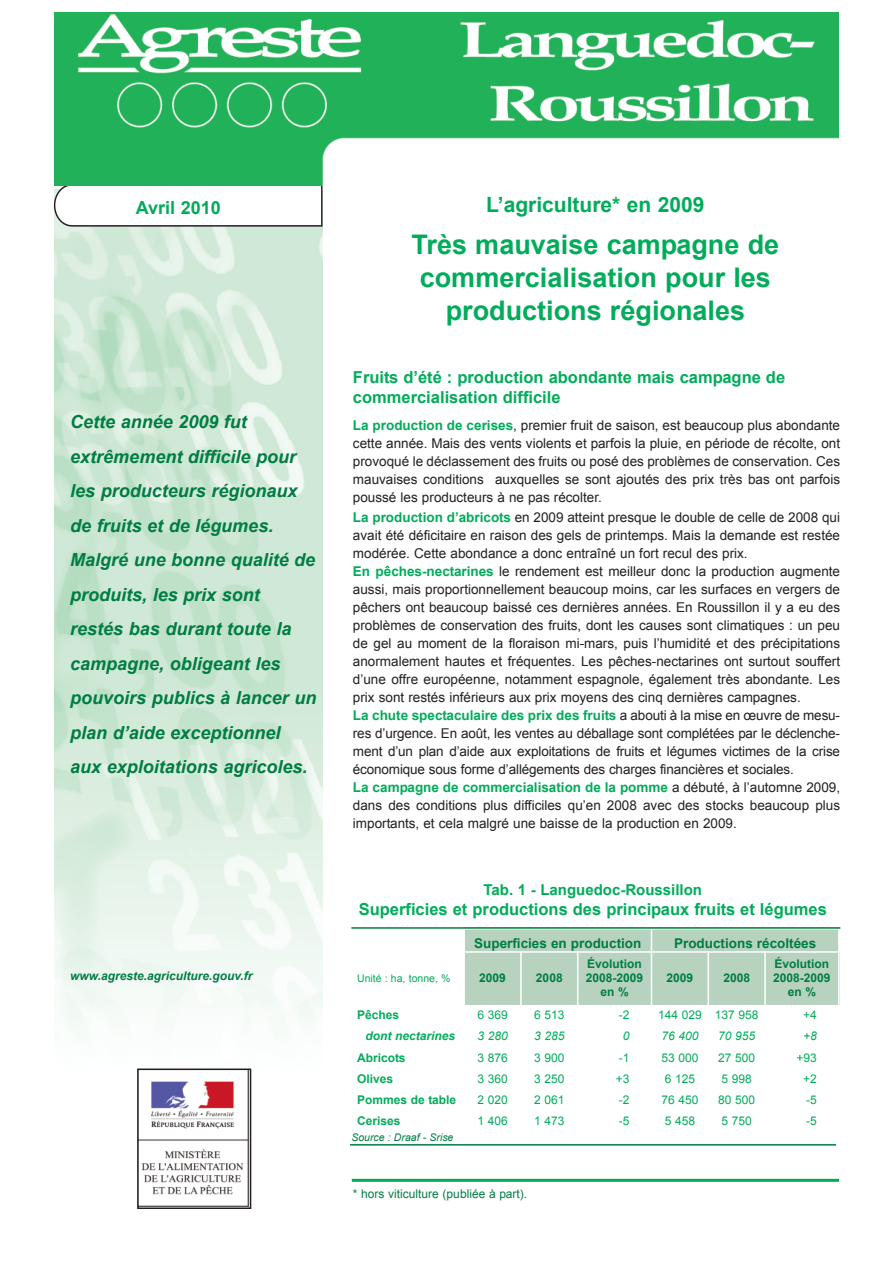
<style>
.page{position:relative;width:893px;height:1263px;background:#fff}
.page>*{position:absolute;margin:0;border:0;box-sizing:border-box;transform-origin:0 0}
.t1{font:700 27px/33px "Arial";color:#00ac5a;text-align:center}
.t2{font:700 21px "Arial";color:#00ac5a}
.t3{font:italic 700 18px/34.5px "Arial";color:#007d43}
.t4{font:700 18px "Arial";color:#00ac5a}
.t5{font:700 16.5px/19.8px "Arial";color:#00ac5a}
.t6{font:700 15px "Arial";color:#00ac5a}
.t7{font:13.5px/18px "Arial";color:#231f20;text-align:justify}
.t8{font:700 13.5px "Arial";color:#007d43}
.t9{font:12px "Arial";color:#00ac5a}
.t10{font:700 12px/14.4px "Arial";color:#007d43;text-align:center}
.t11{font:700 12px "Arial";color:#00ac5a}
.t12{font:italic 700 12px "Arial";color:#007d43}
.t13{font:12px "Arial";color:#007d43}
.t14{font:italic 12px "Arial";color:#00ac5a}
.t15{font:italic 700 12px "Arial";color:#00ac5a}
.t16{font:italic 10.5px "Arial";color:#007d43}
.t17{font:10.5px "Arial";color:#00ac5a}
.s1{font-weight:700;color:#00ac5a}
</style>
<div class="page">
<img style="left:54px;top:226px;width:268px;height:983px">
<img style="left:140px;top:1071px;width:108px;height:135px">
<div style="left:137px;top:1068px;width:114px;height:141px;border:2px solid #231f20"></div>
<svg style="left:54px;top:186px;width:269px;height:40px"></svg>
<img style="left:54px;top:13px;width:784px;height:173px">
<hr style="left:352px;top:1179px;width:487px;height:3px;background:#00ac5a">
<div style="left:465px;top:928px;width:186px;height:24px;background:#b7d3c0"></div>
<div style="left:651px;top:928px;width:188px;height:24px;background:#b7d3c0"></div>
<div style="left:464px;top:952px;width:57px;height:54px;background:#b7d3c0"></div>
<div style="left:521px;top:952px;width:57px;height:54px;background:#b7d3c0"></div>
<div style="left:578px;top:952px;width:73px;height:54px;background:#b7d3c0"></div>
<div style="left:651px;top:952px;width:57px;height:54px;background:#b7d3c0"></div>
<div style="left:708px;top:952px;width:57px;height:54px;background:#b7d3c0"></div>
<div style="left:765px;top:952px;width:75px;height:54px;background:#b7d3c0"></div>
<hr style="left:463px;top:928px;width:2px;height:205px;background:#fff">
<hr style="left:520px;top:951px;width:2px;height:182px;background:#fff">
<hr style="left:577px;top:951px;width:1px;height:182px;background:#fff">
<hr style="left:651px;top:928px;width:1px;height:205px;background:#fff">
<hr style="left:707px;top:951px;width:2px;height:182px;background:#fff">
<hr style="left:764px;top:951px;width:2px;height:182px;background:#fff">
<hr style="left:838px;top:928px;width:2px;height:205px;background:#fff">
<hr style="left:351px;top:951px;width:489px;height:2px;background:#fff">
<hr style="left:351px;top:1005px;width:489px;height:1px;background:#fff">
<hr style="left:350px;top:1144px;width:486px;height:1px;background:#007d43">
<hr style="left:351px;top:927px;width:489px;height:2px;background:#007d43">
<h3 class="t4" style="left:136px;top:197px;width:86px">Avril 2010</h3>
<h2 class="t2" style="left:486px;top:193px;width:220px">L’agriculture* en 2009</h2>
<p class="t3" style="left:70px;top:404px;width:248px">Cette année 2009 fut extrêmement difficile pour les producteurs régionaux de fruits et de légumes.<br>Malgré une bonne qualité de produits, les prix sont restés bas durant toute la campagne, obligeant les pouvoirs publics à lancer un plan d’aide exceptionnel<br>aux exploitations agricoles.</p>
<p class="t12" style="left:70px;top:969px;width:184px">www.agreste.agriculture.gouv.fr</p>
<h1 class="t1" style="left:411px;top:228px;width:369px">Très mauvaise campagne de commercialisation pour les productions régionales</h1>
<p class="t5" style="left:353px;top:368px;width:434px">Fruits d’été : production abondante mais campagne de commercialisation difficile</p>
<p class="t7" style="left:353px;top:416px;width:489px"><span class="s1">La production de cerises</span>, premier fruit de saison, est beaucoup plus abondante cette année. Mais des vents violents et parfois la pluie, en période de récolte, ont provoqué le déclassement des fruits ou posé des problèmes de conservation. Ces mauvaises conditions auxquelles se sont ajoutés des prix très bas ont parfois poussé les producteurs à ne pas récolter.</p>
<p class="t7" style="left:353px;top:508px;width:489px;text-align:left"><span class="s1">La production d’abricots</span> en 2009 atteint presque le double de celle de 2008 qui avait été déficitaire en raison des gels de printemps. Mais la demande est restée modérée. Cette abondance a donc entraîné un fort recul des prix.<br><span class="s1">En pêches-nectarines</span> le rendement est meilleur donc la production augmente aussi, mais proportionnellement beaucoup moins, car les surfaces en vergers de pêchers ont beaucoup baissé ces dernières années. En Roussillon il y a eu des problèmes de conservation des fruits, dont les causes sont climatiques : un peu de gel au moment de la floraison mi-mars, puis l’humidité et des précipitations anormalement hautes et fréquentes. Les pêches-nectarines ont surtout souffert d’une offre européenne, notamment espagnole, également très abondante. Les prix sont restés inférieurs aux prix moyens des cinq dernières campagnes.<br><span class="s1">La chute spectaculaire des prix des fruits</span> a abouti à la mise en œuvre de mesu&shy;res d’urgence. En août, les ventes au déballage sont complétées par le déclenche&shy;ment d’un plan d’aide aux exploitations de fruits et légumes victimes de la crise économique sous forme d’allégements des charges financières et sociales.<br><span class="s1">La campagne de commercialisation de la pomme</span> a débuté, à l’automne 2009, dans des conditions plus difficiles qu’en 2008 avec des stocks beaucoup plus importants, et cela malgré une baisse de la production en 2009.</p>
<p class="t6" style="left:484px;top:882px;width:220px">Tab. 1 - Languedoc-Roussillon</p>
<p class="t5" style="left:359px;top:899px;width:470px">Superficies et productions des principaux fruits et légumes</p>
<p class="t8" style="left:474px;top:936px;width:169px">Superficies en production</p>
<p class="t8" style="left:674px;top:936px;width:144px">Productions récoltées</p>
<p class="t17" style="left:357px;top:972px;width:95px">Unité : ha, tonne, %</p>
<p class="t10" style="left:479px;top:970px;width:28px">2009</p>
<p class="t10" style="left:536px;top:970px;width:28px">2008</p>
<p class="t10" style="left:586px;top:956px;width:59px">Évolution<br>2008-2009 en %</p>
<p class="t10" style="left:773px;top:956px;width:59px">Évolution<br>2008-2009 en %</p>
<p class="t10" style="left:666px;top:970px;width:28px">2009</p>
<p class="t10" style="left:723px;top:970px;width:28px">2008</p>
<p class="t11" style="left:357px;top:1008px;width:44px">Pêches</p>
<p class="t9" style="left:477px;top:1008px;width:32px">6 369</p>
<p class="t9" style="left:534px;top:1008px;width:32px">6 513</p>
<p class="t9" style="left:619px;top:1008px;width:12px">-2</p>
<p class="t9" style="left:658px;top:1008px;width:102px">144 029 137 958</p>
<p class="t9" style="left:803px;top:1008px;width:15px">+4</p>
<p class="t15" style="left:366px;top:1029px;width:91px">dont nectarines</p>
<p class="t14" style="left:477px;top:1029px;width:32px">3 280</p>
<p class="t14" style="left:534px;top:1029px;width:32px">3 285</p>
<p class="t14" style="left:623px;top:1029px;width:8px">0</p>
<p class="t14" style="left:661px;top:1029px;width:39px">76 400</p>
<p class="t14" style="left:718px;top:1029px;width:39px">70 955</p>
<p class="t14" style="left:803px;top:1029px;width:15px">+8</p>
<p class="t11" style="left:357px;top:1051px;width:50px">Abricots</p>
<p class="t9" style="left:477px;top:1051px;width:32px">3 876</p>
<p class="t9" style="left:534px;top:1051px;width:32px">3 900</p>
<p class="t9" style="left:619px;top:1051px;width:12px">-1</p>
<p class="t9" style="left:661px;top:1051px;width:39px">53 000</p>
<p class="t9" style="left:718px;top:1051px;width:39px">27 500</p>
<p class="t9" style="left:796px;top:1051px;width:22px">+93</p>
<p class="t11" style="left:357px;top:1072px;width:38px">Olives</p>
<p class="t9" style="left:477px;top:1072px;width:32px">3 360</p>
<p class="t9" style="left:534px;top:1072px;width:32px">3 250</p>
<p class="t9" style="left:616px;top:1072px;width:15px">+3</p>
<p class="t9" style="left:665px;top:1072px;width:32px">6 125</p>
<p class="t9" style="left:721px;top:1072px;width:32px">5 998</p>
<p class="t9" style="left:803px;top:1072px;width:15px">+2</p>
<p class="t11" style="left:357px;top:1093px;width:101px">Pommes de table</p>
<p class="t9" style="left:477px;top:1093px;width:32px">2 020</p>
<p class="t9" style="left:534px;top:1093px;width:32px">2 061</p>
<p class="t9" style="left:619px;top:1093px;width:12px">-2</p>
<p class="t9" style="left:661px;top:1093px;width:39px">76 450</p>
<p class="t9" style="left:718px;top:1093px;width:39px">80 500</p>
<p class="t9" style="left:806px;top:1093px;width:12px">-5</p>
<p class="t11" style="left:357px;top:1114px;width:45px">Cerises</p>
<p class="t9" style="left:477px;top:1114px;width:32px">1 406</p>
<p class="t9" style="left:534px;top:1114px;width:32px">1 473</p>
<p class="t9" style="left:619px;top:1114px;width:12px">-5</p>
<p class="t9" style="left:665px;top:1114px;width:32px">5 458</p>
<p class="t9" style="left:721px;top:1114px;width:32px">5 750</p>
<p class="t9" style="left:806px;top:1114px;width:12px">-5</p>
<p class="t16" style="left:351px;top:1131px;width:104px">Source : Draaf - Srise</p>
<p class="t13" style="left:353px;top:1187px;width:176px">* hors viticulture (publiée à part).</p>
</div>
